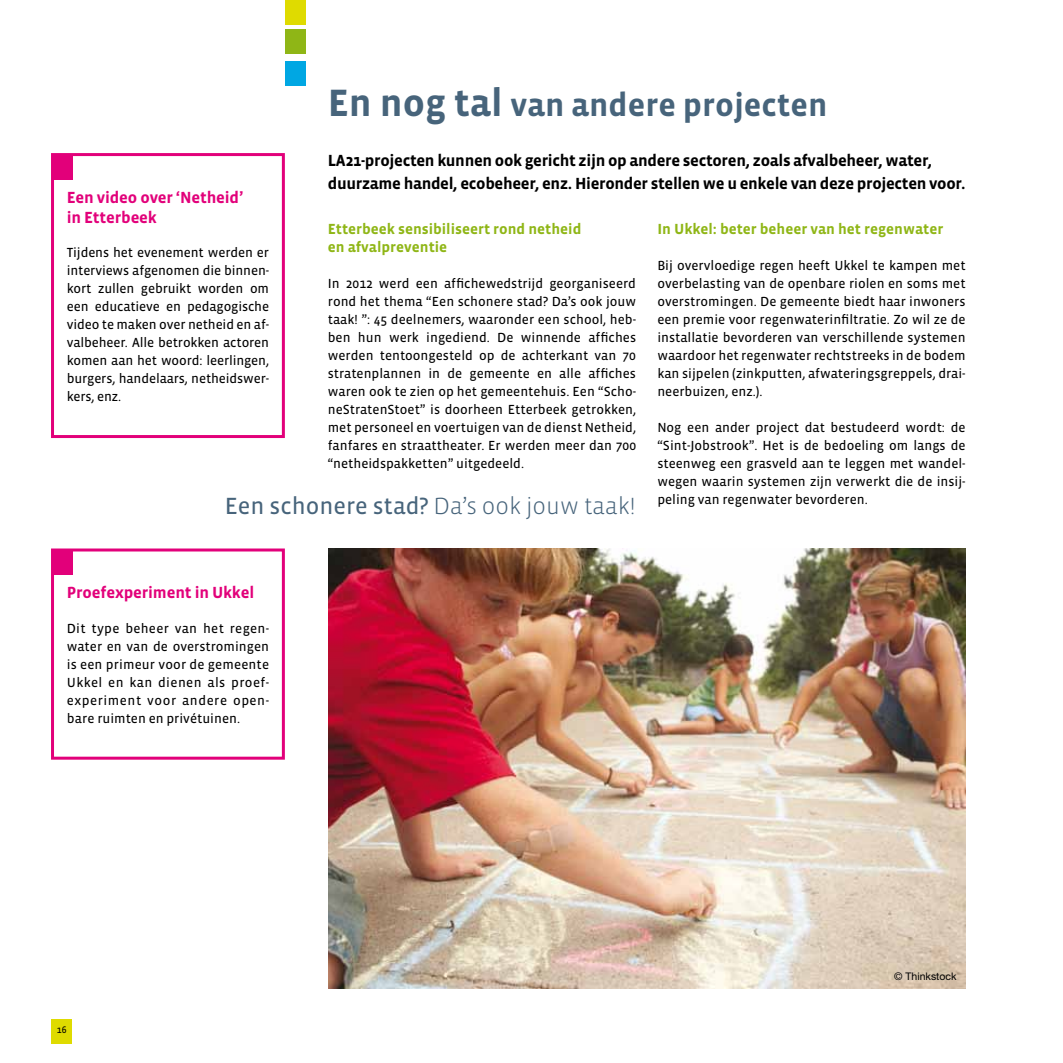
<style>
.page{position:relative;width:1063px;height:1063px;background:#fff}
.page>*{position:absolute;margin:0;border:0;box-sizing:border-box;transform-origin:0 0}
.t1{font:700 33px "Vista Sans";color:#47647b}
.t2{font:24px "Vista Sans Reg";color:#47647b}
.t3{font:700 16.5px/22.5px "Vista Sans";letter-spacing:-.02em;color:#000}
.t4{font:700 16.5px/19.8px "Vista Sans";letter-spacing:-.01em;color:#e2007a}
.t5{font:700 15px/18px "Vista Sans";color:#8fb616}
.t6{font:13.5px/18px "Vista Sans Reg";color:#000;text-align:justify}
.t7{font:10.5px "Helvetica Neue LT Std";color:#000}
.t8{font:9.75px "Vista Sans Reg";color:#000}
.s1{font-size:39px}
.s2{font-family:"Vista Sans";font-weight:300}
</style>
<div class="page">
<div style="left:285px;top:0;width:21px;height:24px;background:#dfdb00"></div>
<div style="left:285px;top:30px;width:21px;height:24px;background:#8fb616"></div>
<div style="left:285px;top:61px;width:21px;height:24px;background:#00a7e3"></div>
<div style="left:51px;top:1019px;width:21px;height:24px;background:#dfdb00"></div>
<div style="left:53px;top:155px;width:20px;height:24px;background:#e2007a"></div>
<div style="left:51px;top:153px;width:234px;height:285px;border:3px solid #e2007a"></div>
<div style="left:53px;top:551px;width:20px;height:24px;background:#e2007a"></div>
<div style="left:51px;top:549px;width:234px;height:211px;border:3px solid #e2007a"></div>
<img style="left:328px;top:549px;width:637px;height:440px">
<h1 class="t1" style="left:328px;top:88px;width:501px"><span class="s1">En nog tal</span> van andere projecten</h1>
<p class="t3" style="left:328px;top:150px;width:639px">LA21-projecten kunnen ook gericht zijn op andere sectoren, zoals afvalbeheer, water, duurzame handel, ecobeheer, enz. Hieronder stellen we u enkele van deze projecten voor.</p>
<p class="t5" style="left:328px;top:220px;width:255px">Etterbeek sensibiliseert rond netheid en afvalpreventie</p>
<p class="t6" style="left:328px;top:275px;width:310px">In 2012 werd een affichewedstrijd georganiseerd rond het thema “Een schonere stad? Da’s ook jouw taak! ”: 45 deelnemers, waaronder een school, heb&shy;ben hun werk ingediend. De winnende affiches werden tentoongesteld op de achterkant van 70 stratenplannen in de gemeente en alle affiches waren ook te zien op het gemeentehuis. Een “Scho&shy;neStratenStoet” is doorheen Etterbeek getrokken, met personeel en voertuigen van de dienst Netheid, fanfares en straattheater. Er werden meer dan 700 “netheidspakketten” uitgedeeld.</p>
<p class="t4" style="left:67px;top:188px;width:178px">Een video over ‘Netheid’ in Etterbeek</p>
<p class="t6" style="left:67px;top:244px;width:204px">Tijdens het evenement werden er interviews afgenomen die binnen&shy;kort zullen gebruikt worden om een educatieve en pedagogische video te maken over netheid en af&shy;valbeheer. Alle betrokken actoren komen aan het woord: leerlingen, burgers, handelaars, netheidswer&shy;kers, enz.</p>
<p class="t5" style="left:657px;top:220px;width:287px">In Ukkel: beter beheer van het regenwater</p>
<p class="t6" style="left:657px;top:257px;width:310px">Bij overvloedige regen heeft Ukkel te kampen met overbelasting van de openbare riolen en soms met overstromingen. De gemeente biedt haar inwoners een premie voor regenwaterinfiltratie. Zo wil ze de installatie bevorderen van verschillende systemen waardoor het regenwater rechtstreeks in de bodem kan sijpelen (zinkputten, afwateringsgreppels, drai&shy;neerbuizen, enz.).</p>
<p class="t6" style="left:657px;top:419px;width:310px">Nog een ander project dat bestudeerd wordt: de “Sint-Jobstrook”. Het is de bedoeling om langs de steenweg een grasveld aan te leggen met wandel&shy;wegen waarin systemen zijn verwerkt die de insij&shy;peling van regenwater bevorderen.</p>
<h2 class="t2" style="left:225px;top:494px;width:412px">Een schonere stad? <span class="s2">Da’s ook jouw taak!</span></h2>
<p class="t4" style="left:67px;top:583px;width:189px">Proefexperiment in Ukkel</p>
<p class="t6" style="left:67px;top:619px;width:204px">Dit type beheer van het regen&shy;water en van de overstromingen is een primeur voor de gemeente Ukkel en kan dienen als proef&shy;experiment voor andere open&shy;bare ruimten en privétuinen.</p>
<p class="t8" style="left:57px;top:1025px;width:11px">16</p>
<p class="t7" style="left:894px;top:970px;width:64px">© Thinkstock</p>
</div>
